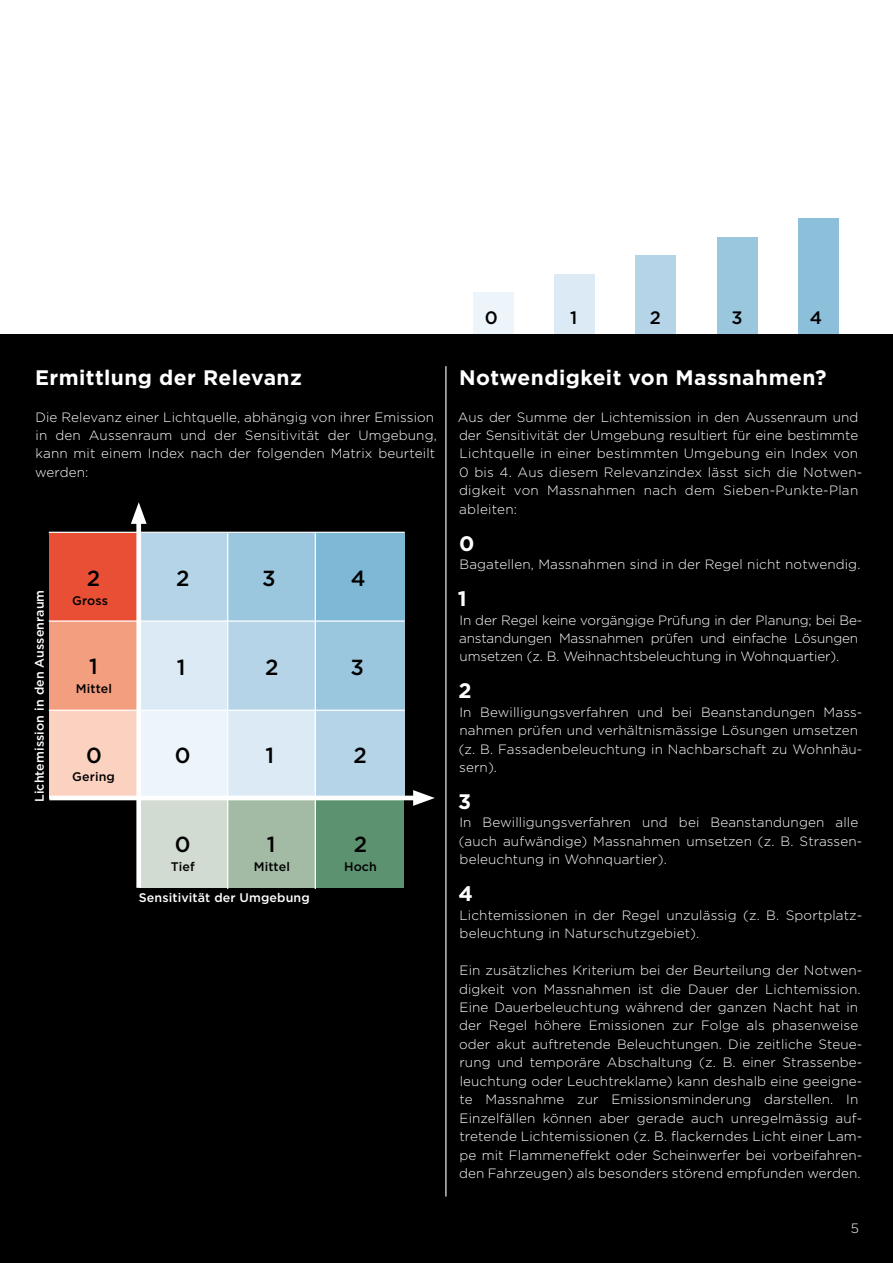
<style>
.page{position:relative;width:893px;height:1263px;background:#fff}
.page>*{position:absolute;margin:0;border:0;box-sizing:border-box;transform-origin:0 0}
.t1{font:500 21.75px "Gotham";color:#000}
.t2{font:700 21px "Gotham";letter-spacing:.02em;color:#fff}
.t3{font:500 18px "Gotham";color:#000}
.t4{font:300 13.5px/18.5px "Gotham";letter-spacing:.01em;color:#fff}
.t5{font:300 13.5px/18.5px "Gotham";letter-spacing:-.01em;color:#fff}
.t6{font:500 12.45px "Gotham";letter-spacing:.01em;color:#fff}
.t7{font:500 12.45px "Gotham";letter-spacing:.01em;color:#000}
</style>
<div class="page">
<div style="left:473px;top:292px;width:41px;height:42px;background:#edf4fa"></div>
<div style="left:554px;top:274px;width:41px;height:60px;background:#dbeaf4"></div>
<div style="left:636px;top:255px;width:40px;height:79px;background:#b5d4e7"></div>
<div style="left:717px;top:237px;width:40px;height:97px;background:#9ac6de"></div>
<div style="left:798px;top:219px;width:41px;height:115px;background:#8cbfda"></div>
<div style="left:0;top:334px;width:893px;height:929px;background:#000"></div>
<hr style="left:445px;top:366px;width:1px;height:830px;background:#fff">
<div style="left:138px;top:533px;width:89px;height:89px;background:#b5d4e7"></div>
<div style="left:138px;top:621px;width:89px;height:89px;background:#dbeaf4"></div>
<div style="left:138px;top:710px;width:89px;height:88px;background:#edf4fa"></div>
<div style="left:227px;top:533px;width:89px;height:89px;background:#9ac6de"></div>
<div style="left:227px;top:621px;width:89px;height:89px;background:#b5d4e7"></div>
<div style="left:227px;top:710px;width:89px;height:88px;background:#dbeaf4"></div>
<div style="left:316px;top:533px;width:89px;height:89px;background:#7db8d6"></div>
<div style="left:316px;top:621px;width:89px;height:89px;background:#9ac6de"></div>
<div style="left:316px;top:710px;width:89px;height:88px;background:#b5d4e7"></div>
<div style="left:49px;top:533px;width:89px;height:89px;background:#e94f35"></div>
<div style="left:315px;top:799px;width:89px;height:89px;background:#5c9270"></div>
<div style="left:49px;top:621px;width:89px;height:89px;background:#f49e80"></div>
<div style="left:227px;top:799px;width:89px;height:89px;background:#a3baa5"></div>
<div style="left:49px;top:710px;width:89px;height:88px;background:#fbd1c0"></div>
<div style="left:139px;top:799px;width:89px;height:89px;background:#d2dbd2"></div>
<hr style="left:49px;top:710px;width:356px;height:1px;background:#fff">
<hr style="left:49px;top:620px;width:356px;height:2px;background:#fff">
<hr style="left:49px;top:532px;width:356px;height:1px;background:#fff">
<hr style="left:227px;top:533px;width:1px;height:356px;background:#fff">
<hr style="left:315px;top:533px;width:1px;height:356px;background:#fff">
<div style="left:136px;top:515px;width:5px;height:373px;background:#fff"></div>
<svg style="left:131px;top:502px;width:16px;height:22px"></svg>
<hr style="left:49px;top:796px;width:373px;height:4px;background:#fff">
<svg style="left:413px;top:790px;width:22px;height:16px"></svg>
<h2 class="t2" style="left:35px;top:363px;width:268px">Ermittlung der Relevanz</h2>
<p class="t4" style="left:35px;top:407px;width:403px">Die Relevanz einer Lichtquelle, abhängig von ihrer Emission in den Aussenraum und der Sensitivität der Umgebung, kann mit einem Index nach der folgenden Matrix beurteilt werden:</p>
<p class="t6" style="left:31px;top:802px;width:214px;rotate:-90deg">Lichtemission in den Aussenraum</p>
<h1 class="t1" style="left:87px;top:564px;width:15px">2</h1>
<p class="t7" style="left:72px;top:592px;width:37px">Gross</p>
<h1 class="t1" style="left:89px;top:652px;width:10px">1</h1>
<p class="t7" style="left:76px;top:680px;width:38px">Mittel</p>
<h1 class="t1" style="left:86px;top:741px;width:17px">0</h1>
<p class="t7" style="left:72px;top:769px;width:44px">Gering</p>
<h1 class="t1" style="left:176px;top:564px;width:15px">2</h1>
<h1 class="t1" style="left:262px;top:564px;width:15px">3</h1>
<h1 class="t1" style="left:351px;top:564px;width:16px">4</h1>
<h1 class="t1" style="left:177px;top:653px;width:10px">1</h1>
<h1 class="t1" style="left:265px;top:653px;width:15px">2</h1>
<h1 class="t1" style="left:351px;top:653px;width:15px">3</h1>
<h1 class="t1" style="left:175px;top:741px;width:17px">0</h1>
<h1 class="t1" style="left:266px;top:741px;width:10px">1</h1>
<h1 class="t1" style="left:353px;top:741px;width:15px">2</h1>
<h1 class="t1" style="left:175px;top:830px;width:17px">0</h1>
<h1 class="t1" style="left:267px;top:830px;width:10px">1</h1>
<h1 class="t1" style="left:354px;top:830px;width:15px">2</h1>
<p class="t7" style="left:171px;top:858px;width:25px">Tief</p>
<p class="t7" style="left:254px;top:858px;width:38px">Mittel</p>
<p class="t7" style="left:344px;top:858px;width:34px">Hoch</p>
<p class="t6" style="left:139px;top:889px;width:173px">Sensitivität der Umgebung</p>
<h3 class="t3" style="left:485px;top:306px;width:15px">0</h3>
<h3 class="t3" style="left:570px;top:306px;width:9px">1</h3>
<h3 class="t3" style="left:650px;top:306px;width:13px">2</h3>
<h3 class="t3" style="left:731px;top:306px;width:13px">3</h3>
<h3 class="t3" style="left:810px;top:306px;width:14px">4</h3>
<h2 class="t2" style="left:459px;top:363px;width:369px">Notwendigkeit von Massnahmen?</h2>
<p class="t4" style="left:458px;top:407px;width:406px">Aus der Summe der Lichtemission in den Aussenraum und der Sensitivität der Umgebung resultiert für eine bestimmte Lichtquelle in einer bestimmten Umgebung ein Index von 0 bis 4. Aus diesem Relevanzindex lässt sich die Notwen&shy;digkeit von Massnahmen nach dem Sieben-Punkte-Plan ableiten:</p>
<h2 class="t2" style="left:459px;top:529px;width:17px">0</h2>
<p class="t4" style="left:459px;top:555px;width:402px">Bagatellen, Massnahmen sind in der Regel nicht notwendig.</p>
<h2 class="t2" style="left:458px;top:585px;width:10px">1</h2>
<p class="t5" style="left:459px;top:610px;width:405px">In der Regel keine vorgängige Prüfung in der Planung; bei Be&shy;anstandungen Massnahmen prüfen und einfache Lösungen umsetzen (z. B. Weihnachtsbeleuchtung in Wohnquartier).</p>
<h2 class="t2" style="left:458px;top:677px;width:15px">2</h2>
<p class="t4" style="left:459px;top:702px;width:405px">In Bewilligungsverfahren und bei Beanstandungen Mass&shy;nahmen prüfen und verhältnismässige Lösungen umsetzen (z. B. Fassadenbeleuchtung in Nachbarschaft zu Wohnhäu&shy;sern).</p>
<h2 class="t2" style="left:458px;top:788px;width:15px">3</h2>
<p class="t4" style="left:459px;top:813px;width:405px">In Bewilligungsverfahren und bei Beanstandungen alle (auch aufwändige) Massnahmen umsetzen (z. B. Strassen&shy;beleuchtung in Wohnquartier).</p>
<h2 class="t2" style="left:458px;top:880px;width:16px">4</h2>
<p class="t4" style="left:459px;top:905px;width:404px">Lichtemissionen in der Regel unzulässig (z. B. Sportplatz&shy;beleuchtung in Naturschutzgebiet).</p>
<p class="t4" style="left:459px;top:961px;width:405px">Ein zusätzliches Kriterium bei der Beurteilung der Notwen&shy;digkeit von Massnahmen ist die Dauer der Lichtemission.<br>Eine Dauerbeleuchtung während der ganzen Nacht hat in der Regel höhere Emissionen zur Folge als phasenweise oder akut auftretende Beleuchtungen. Die zeitliche Steue&shy;rung und temporäre Abschaltung (z. B. einer Strassenbe&shy;leuchtung oder Leuchtreklame) kann deshalb eine geeigne&shy;te Massnahme zur Emissionsminderung darstellen. In Einzelfällen können aber gerade auch unregelmässig auf&shy;tretende Lichtemissionen (z. B. flackerndes Licht einer Lam&shy;pe mit Flammeneffekt oder Scheinwerfer bei vorbeifahren&shy;den Fahrzeugen) als besonders störend empfunden werden.</p>
<p class="t4" style="left:851px;top:1219px;width:10px">5</p>
</div>
